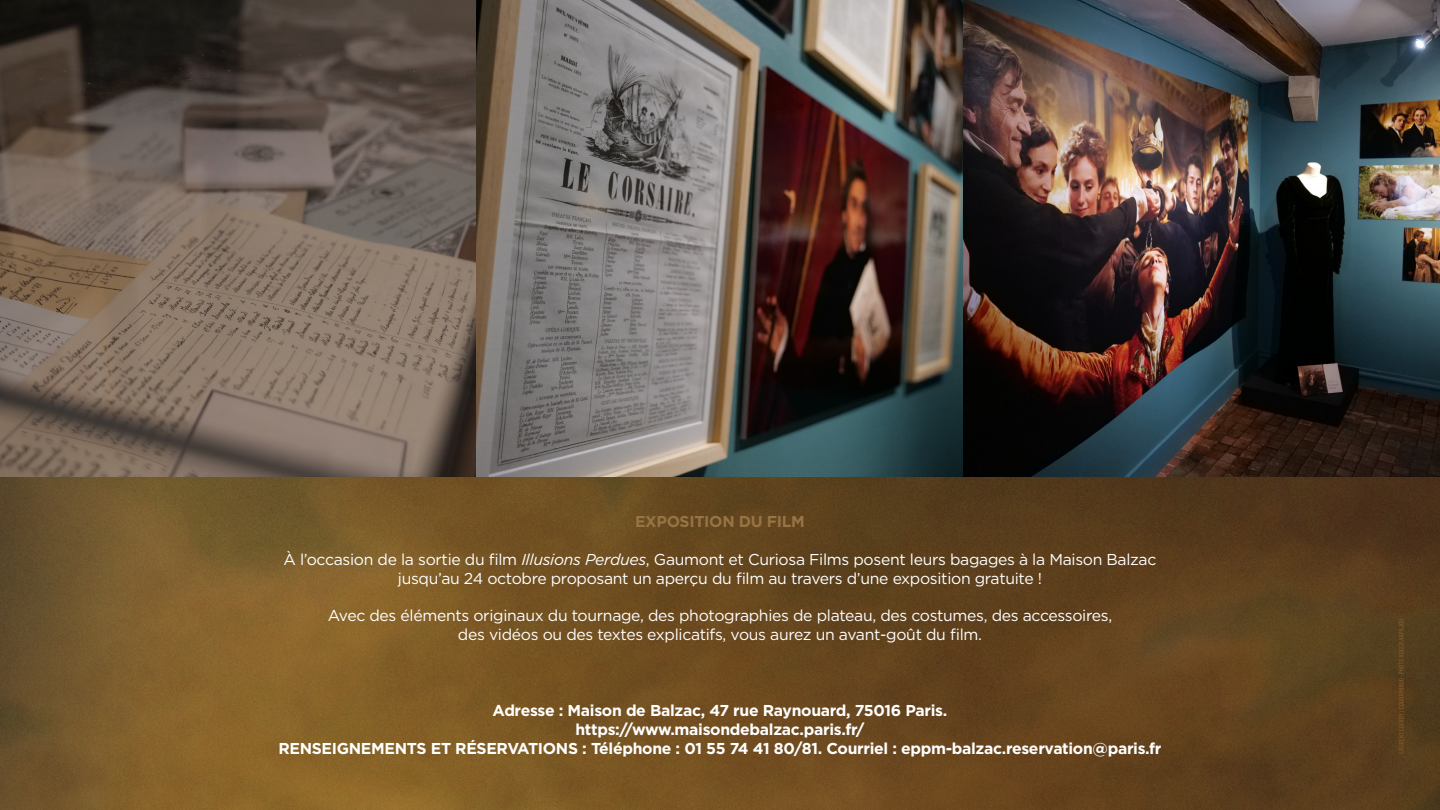
<style>
.page{position:relative;width:1440px;height:810px;background:#fff}
.page>*{position:absolute;margin:0;border:0;box-sizing:border-box;transform-origin:0 0}
.t1{font:15.75px/18.9px "Gotham";letter-spacing:-.02em;color:#fff;text-align:center}
.t2{font:700 15.75px/18.9px "Gotham";letter-spacing:-.02em;color:#fff;text-align:center}
.t3{font:700 15.75px "Gotham";letter-spacing:-.02em;color:#977444}
.s1{font-style:italic}
</style>
<div class="page">
<img style="left:0;top:477px;width:1440px;height:333px">
<img style="left:0;top:0;width:1440px;height:477px">
<img style="left:1399px;top:619px;width:5px;height:49px">
<p class="t3" style="left:635px;top:511px;width:171px">EXPOSITION DU FILM</p>
<p class="t1" style="left:284px;top:549px;width:874px">À l’occasion de la sortie du film <span class="s1">Illusions Perdues</span>, Gaumont et Curiosa Films posent leurs bagages à la Maison Balzac jusqu’au 24 octobre proposant un aperçu du film au travers d’une exposition gratuite !</p>
<p class="t1" style="left:328px;top:606px;width:786px">Avec des éléments originaux du tournage, des photographies de plateau, des costumes, des accessoires, des vidéos ou des textes explicatifs, vous aurez un avant-goût du film.</p>
<p class="t2" style="left:278px;top:701px;width:885px">Adresse : Maison de Balzac, 47 rue Raynouard, 75016 Paris.<br>https://www.maisondebalzac.paris.fr/<br>RENSEIGNEMENTS ET RÉSERVATIONS : Téléphone : 01 55 74 41 80/81. Courriel : eppm-balzac.reservation@paris.fr</p>
</div>
